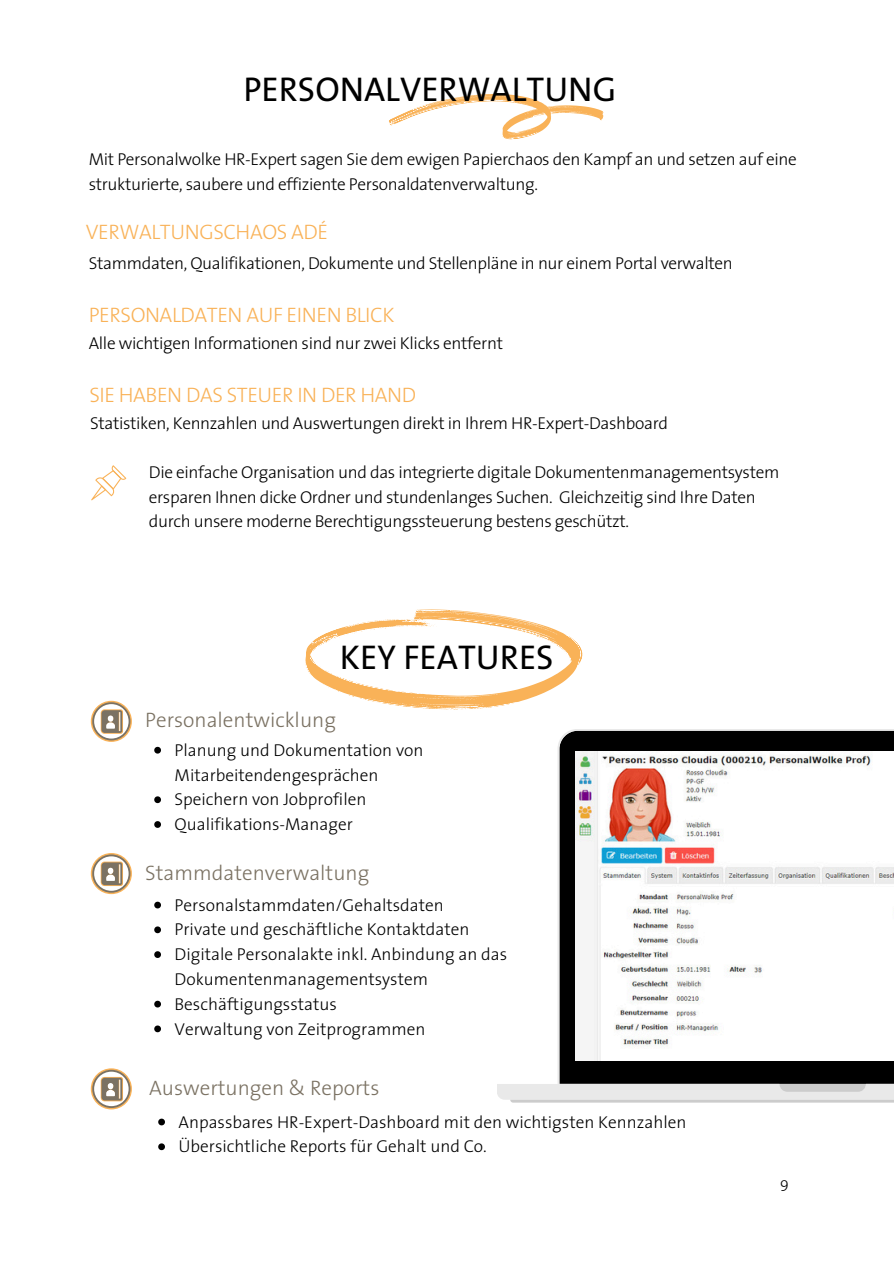
<style>
.page{position:relative;width:894px;height:1264px;background:#fff}
.page>*{position:absolute;margin:0;border:0;box-sizing:border-box;transform-origin:0 0}
.t1{font:34.5px "The Sans";color:#000}
.t2{font:300 21px "The Sans";letter-spacing:-.02em;color:#f9b258}
.t3{font:300 21px "The Sans";color:#7b7263}
.t4{font:300 17.25px/24.8px "The Sans";letter-spacing:-.02em;color:#000}
.t5{font:300 17.25px/24.8px "The Sans";color:#000}
.t6{font:300 15px "The Sans";color:#000}
</style>
<div class="page">
<svg style="left:91px;top:465px;width:35px;height:35px"></svg>
<svg style="left:497px;top:729px;width:396px;height:370px"></svg>
<svg style="left:779px;top:1083px;width:86px;height:8px"></svg>
<hr style="left:510px;top:1099px;width:383px;height:3px;background:#ccc">
<img style="left:575px;top:751px;width:318px;height:309px">
<svg style="left:91px;top:700px;width:41px;height:42px"></svg>
<svg style="left:154px;top:746px;width:7px;height:7px"></svg>
<svg style="left:154px;top:796px;width:7px;height:7px"></svg>
<svg style="left:154px;top:821px;width:7px;height:6px"></svg>
<svg style="left:154px;top:901px;width:7px;height:7px"></svg>
<svg style="left:154px;top:926px;width:7px;height:7px"></svg>
<svg style="left:154px;top:951px;width:7px;height:7px"></svg>
<svg style="left:154px;top:1000px;width:7px;height:7px"></svg>
<svg style="left:154px;top:1025px;width:7px;height:7px"></svg>
<svg style="left:91px;top:853px;width:41px;height:41px"></svg>
<svg style="left:91px;top:1068px;width:41px;height:41px"></svg>
<svg style="left:158px;top:1118px;width:7px;height:7px"></svg>
<svg style="left:158px;top:1143px;width:7px;height:7px"></svg>
<svg style="left:389px;top:94px;width:215px;height:46px"></svg>
<svg style="left:305px;top:609px;width:285px;height:196px"></svg>
<p class="t1" style="left:243px;top:60px;width:374px">PERSONALVERWALTUNG</p>
<h4 class="t4" style="left:89px;top:146px;width:709px">Mit Personalwolke HR-Expert sagen Sie dem ewigen Papierchaos den Kampf an und setzen auf eine strukturierte, saubere und effiziente Personaldatenverwaltung.</h4>
<h2 class="t2" style="left:86px;top:215px;width:244px">VERWALTUNGSCHAOS ADÉ</h2>
<h4 class="t4" style="left:89px;top:250px;width:645px">Stammdaten, Qualifikationen, Dokumente und Stellenpläne in nur einem Portal verwalten</h4>
<h2 class="t2" style="left:89px;top:297px;width:307px">PERSONALDATEN AUF EINEN BLICK</h2>
<h4 class="t4" style="left:89px;top:330px;width:415px">Alle wichtigen Informationen sind nur zwei Klicks entfernt</h4>
<h2 class="t2" style="left:89px;top:378px;width:328px">SIE HABEN DAS STEUER IN DER HAND</h2>
<h4 class="t4" style="left:90px;top:410px;width:579px">Statistiken, Kennzahlen und Auswertungen direkt in Ihrem HR-Expert-Dashboard</h4>
<h1 class="t4" style="left:149px;top:459px;width:632px">Die einfache Organisation und das integrierte digitale Dokumentenmanagementsystem ersparen Ihnen dicke Ordner und stundenlanges Suchen. Gleichzeitig sind Ihre Daten durch unsere moderne Berechtigungssteuerung bestens geschützt.</h1>
<p class="t1" style="left:340px;top:628px;width:215px">KEY FEATURES</p>
<h4 class="t3" style="left:145px;top:703px;width:192px">Personalentwicklung</h4>
<p class="t5" style="left:174px;top:737px;width:250px">Planung und Dokumentation von<br>Mitarbeitendengesprächen</p>
<h1 class="t5" style="left:174px;top:786px;width:193px">Speichern von Jobprofilen</h1>
<p class="t5" style="left:174px;top:811px;width:180px">Qualifikations-Manager</p>
<p class="t3" style="left:145px;top:855px;width:225px">Stammdatenverwaltung</p>
<p class="t5" style="left:174px;top:891px;width:271px">Personalstammdaten/Gehaltsdaten</p>
<h3 class="t5" style="left:174px;top:916px;width:296px">Private und geschäftliche Kontaktdaten</h3>
<p class="t5" style="left:174px;top:941px;width:334px">Digitale Personalakte inkl. Anbindung an das<br>Dokumentenmanagementsystem</p>
<p class="t5" style="left:174px;top:990px;width:164px">Beschäftigungsstatus</p>
<p class="t5" style="left:174px;top:1015px;width:252px">Verwaltung von Zeitprogrammen</p>
<p class="t3" style="left:149px;top:1070px;width:232px">Auswertungen &amp; Reports</p>
<p class="t5" style="left:178px;top:1108px;width:509px">Anpassbares HR-Expert-Dashboard mit den wichtigsten Kennzahlen</p>
<h3 class="t5" style="left:178px;top:1133px;width:310px">Übersichtliche Reports für Gehalt und Co.</h3>
<p class="t6" style="left:779px;top:1170px;width:10px">9</p>
</div>
